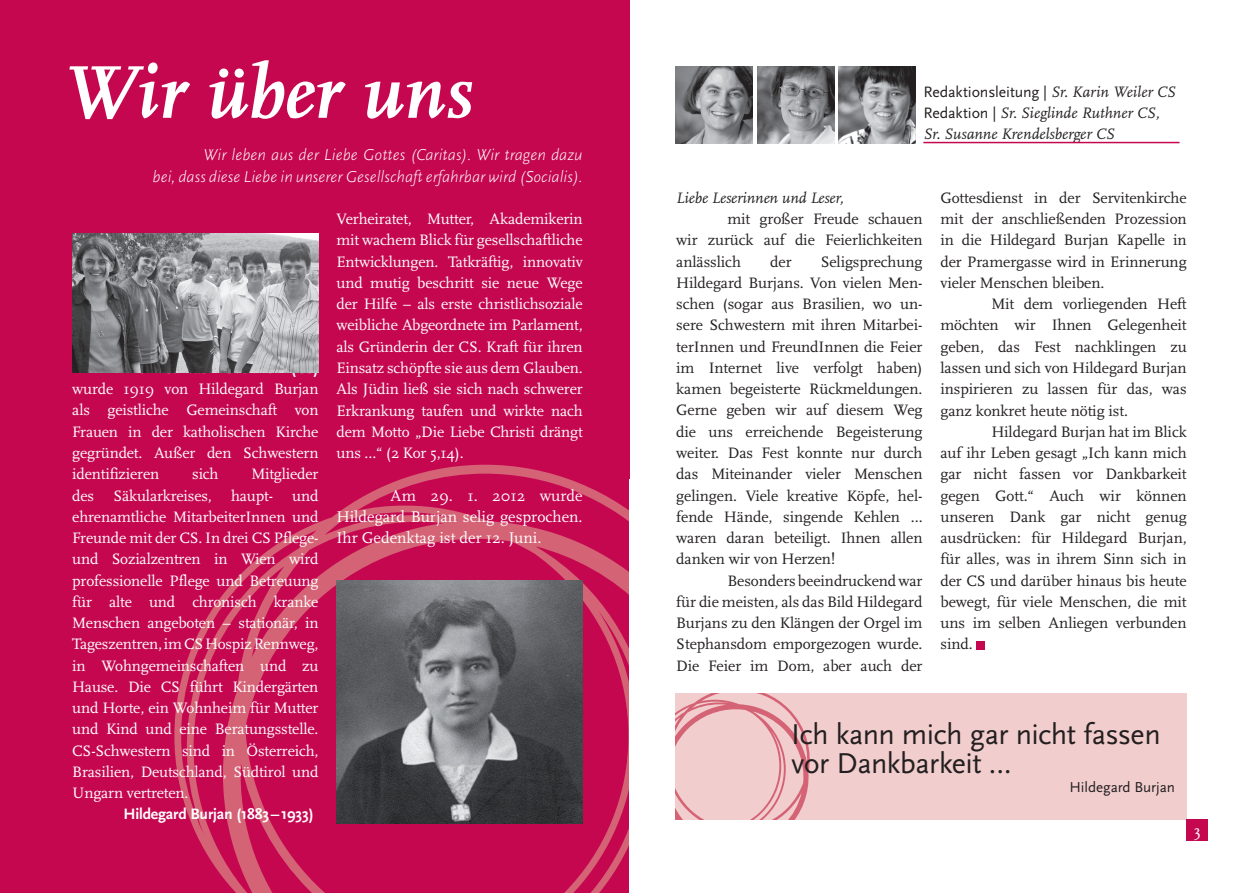
<style>
.page{position:relative;width:1259px;height:893px;background:#fff}
.page>*{position:absolute;margin:0;border:0;box-sizing:border-box;transform-origin:0 0}
.t1{font:italic 700 78px "Scala";color:#fff}
.t2{font:30px/28.5px "Scala Sans";letter-spacing:-.02em;color:#231f20}
.t3{font:italic 300 16.5px/21.3px "Scala Sans";color:#fff;text-align:right}
.t4{font:16.5px "Scala Caps";color:#fff}
.t5{font:16.2px/21.3px "Scala";color:#fff;text-align:justify}
.t6{font:15.75px/21.3px "Scala";letter-spacing:-.005em;color:#231f20;text-align:justify}
.t7{font:15.75px/21.3px "Scala";letter-spacing:-.01em;color:#fff;text-align:justify}
.t8{font:italic 15.75px/21.3px "Scala";letter-spacing:-.005em;color:#231f20}
.t9{font:15.75px "Scala Sans";letter-spacing:-.01em;color:#231f20}
.t10{font:700 15.75px "Scala Sans";letter-spacing:-.01em;color:#fff}
.t11{font:15px "Scala Sans";letter-spacing:-.01em;color:#231f20}
.s1{font-family:"Scala";font-style:italic}
.s2{font-family:"Scala Sans";font-style:normal}
</style>
<div class="page">
<div style="left:0;top:0;width:629px;height:893px;background:#c50750"></div>
<svg style="left:174px;top:465px;width:456px;height:428px"></svg>
<img style="left:72px;top:234px;width:247px;height:139px">
<img style="left:676px;top:67px;width:76px;height:76px">
<img style="left:838px;top:67px;width:77px;height:76px">
<img style="left:757px;top:67px;width:77px;height:76px">
<hr style="left:923px;top:142px;width:256px;height:1px;background:#c50750">
<div style="left:629px;top:479px;width:209px;height:414px;background:#fff"></div>
<div style="left:976px;top:641px;width:9px;height:8px;background:#c50750"></div>
<div style="left:675px;top:693px;width:511px;height:127px;background:#f2cdcd"></div>
<svg style="left:675px;top:693px;width:135px;height:127px"></svg>
<div style="left:1186px;top:819px;width:22px;height:22px;background:#c50750"></div>
<img style="left:336px;top:581px;width:247px;height:243px">
<h1 class="t1" style="left:62px;top:48px;width:411px">Wir über uns</h1>
<p class="t3" style="left:152px;top:145px;width:432px">Wir leben aus der Liebe Gottes (Caritas). Wir tragen dazu<br>bei, dass diese Liebe in unserer Gesellschaft erfahrbar wird (Socialis).</p>
<p class="t7" style="left:72px;top:379px;width:248px">wurde 1919 von Hildegard Burjan als geistliche Gemeinschaft von Frauen in der katholischen Kirche gegründet. Außer den S chwestern identifizieren</p>
<p class="t7" style="left:72px;top:464px;width:248px;text-indent:179px">Mitglieder des S äkularkreises, haupt- und ehrenamtliche MitarbeiterInnen und Freunde mit der CS . In drei CS Pflege&shy;und Sozialzentren in Wien wird professionelle Pflege und Betreuung für alte und chronisch kranke Menschen angeboten – stationär, in Tageszentren, im CS Hospiz Rennweg, in Wohngemeinschaften und zu Hause. Die CS</p>
<p class="t7" style="left:192px;top:464px;width:28px">sich</p>
<p class="t7" style="left:72px;top:676px;width:248px;text-indent:117px">führt Kindergärten und Horte, ein Wohnheim für Mutter und Kind und eine Beratungsstelle.<br>CS -S chwestern sind in Österreich, Brasilien, Deutschland, S üdtirol und Ungarn vertreten.</p>
<p class="t10" style="left:123px;top:806px;width:192px">Hildegard Burjan (1883–1933)</p>
<p class="t7" style="left:336px;top:209px;width:248px">Verheiratet, Mutter, Akademikerin mit wachem Blick für gesellschaftliche Entwicklungen. Tatkräftig, innovativ und mutig beschritt sie neue Wege der Hilfe – als erste christlichsoziale weibliche Abgeordnete im Parlament, als Gründerin der CS . Kraft für ihren Einsatz schöpfte sie aus dem Glauben.<br>Als Jüdin ließ sie sich nach schwerer Erkrankung taufen und wirkte nach dem Motto „Die Liebe Christi drängt uns …“ (2 Kor 5,14).</p>
<p class="t5" style="left:336px;top:485px;width:34px">A</p>
<p class="t5" style="left:336px;top:485px;width:248px;text-indent:65px">m 29. 1. 2012 wurde Hildegard Burjan selig gesprochen.<br>Ihr Gedenktag ist der 12. Juni.</p>
<p class="t9" style="left:923px;top:83px;width:254px">Redaktionsleitung | <span class="s1">Sr. Karin Weiler CS</span></p>
<p class="t8" style="left:923px;top:103px;width:238px"><span class="s2">Redaktion |</span> Sr. Sieglinde Ruthner CS,<br>Sr. Susanne Krendelsberger CS</p>
<p class="t8" style="left:676px;top:188px;width:169px">Liebe Leserinnen und Leser,</p>
<p class="t6" style="left:676px;top:209px;width:248px;text-indent:51px">mit großer Freude schauen wir zurück auf die Feierlichkeiten anlässlich</p>
<p class="t6" style="left:676px;top:251px;width:248px;text-indent:145px">Seligsprechung Hildegard Burjans. Von vielen Men&shy;schen (sogar aus Brasilien, wo un&shy;sere S chwestern mit ihren Mitarbei&shy;terInnen und FreundInnen die Feier im Internet live verfolgt haben) kamen begeisterte Rückmeldungen.<br>Gerne geben wir auf diesem Weg die uns erreichende Begeisterung weiter. Das Fest konnte nur durch das Miteinander vieler Menschen gelingen. Viele kreative Köpfe, hel&shy;fende Hände, singende Kehlen … waren daran beteiligt. Ihnen allen danken wir von Herzen!</p>
<p class="t6" style="left:676px;top:570px;width:248px;text-indent:51px">Besonders beeindruckend war für die meisten, als das Bild Hildegard Burjans zu den Klängen der Orgel im S tephansdom emporgezogen wurde.<br>Die Feier im Dom, aber auch der</p>
<p class="t6" style="left:770px;top:251px;width:23px">der</p>
<p class="t6" style="left:940px;top:187px;width:248px">Gottesdienst in der Servitenkirche mit der anschließenden Prozession in die Hildegard Burjan Kapelle in der Pramergasse wird in Erinnerung vieler Menschen bleiben.</p>
<p class="t6" style="left:940px;top:294px;width:248px;text-indent:51px">Mit dem vorliegenden Heft möchten wir Ihnen Gelegenheit geben, das Fest nachklingen zu lassen und sich von Hildegard Burjan inspirieren zu lassen für das, was ganz konkret heute nötig ist.</p>
<p class="t6" style="left:940px;top:421px;width:248px;text-indent:51px">Hildegard Burjan hat im Blick auf ihr Leben gesagt „Ich kann mich gar nicht fassen vor Dankbarkeit gegen Gott.“ Auch wir können unseren Dank gar nicht genug ausdrücken: für Hildegard Burjan, für alles, was in ihrem Sinn sich in der CS und darüber hinaus bis heute bewegt, für viele Menschen, die mit uns im selben Anliegen verbunden sind.</p>
<h2 class="t2" style="left:791px;top:721px;width:371px">Ich kann mich gar nicht fassen vor Dankbarkeit …</h2>
<p class="t11" style="left:1069px;top:779px;width:107px">Hildegard Burjan</p>
<p class="t4" style="left:1193px;top:822px;width:9px">3</p>
</div>
